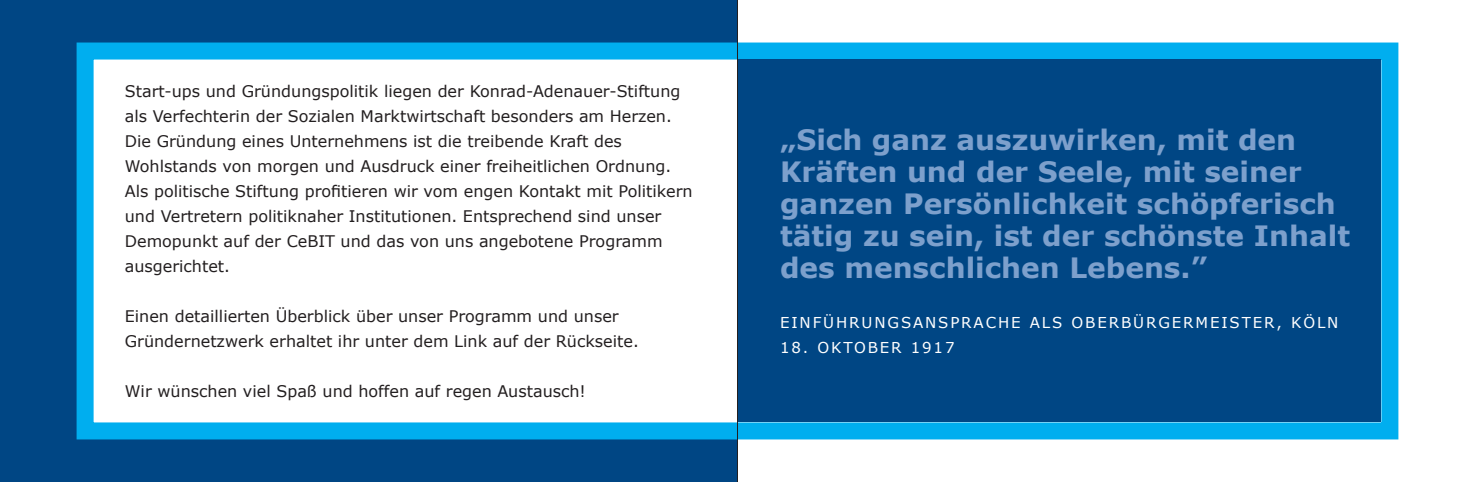
<style>
.page{position:relative;width:1475px;height:482px;background:#fff}
.page>*{position:absolute;margin:0;border:0;box-sizing:border-box;transform-origin:0 0}
.t1{font:700 28px/32px "Verdana";color:#7da0cc}
.t2{font:16px/25px "Verdana";color:#231f20}
.t3{font:15px "Verdana";letter-spacing:.125em;color:#fff}
</style>
<div class="page">
<div style="left:0;top:0;width:737px;height:482px;background:#004684"></div>
<div style="left:77px;top:43px;width:1320px;height:396px;background:#fff;border:17px solid #00aeef"></div>
<div style="left:737px;top:60px;width:643px;height:362px;background:#004684"></div>
<hr style="left:737px;top:0;width:1px;height:482px;background:#231f20">
<p class="t2" style="left:125px;top:78px;width:569px">Start-ups und Gründungspolitik liegen der Konrad-Adenauer-Stiftung als Verfechterin der Sozialen Marktwirtschaft besonders am Herzen.<br>Die Gründung eines Unternehmens ist die treibende Kraft des Wohlstands von morgen und Ausdruck einer freiheitlichen Ordnung.<br>Als politische Stiftung profitieren wir vom engen Kontakt mit Politikern und Vertretern politiknaher Institutionen. Entsprechend sind unser Demopunkt auf der CeBIT und das von uns angebotene Programm ausgerichtet.</p>
<p class="t2" style="left:125px;top:303px;width:515px">Einen detaillierten Überblick über unser Programm und unser<br>Gründernetzwerk erhaltet ihr unter dem Link auf der Rückseite.</p>
<p class="t2" style="left:125px;top:378px;width:462px">Wir wünschen viel Spaß und hoffen auf regen Austausch!</p>
<h1 class="t1" style="left:780px;top:123px;width:571px">„Sich ganz auszuwirken, mit den Kräften und der Seele, mit seiner ganzen Persönlichkeit schöpferisch tätig zu sein, ist der schönste Inhalt des menschlichen Lebens.”</h1>
<p class="t3" style="left:780px;top:313px;width:304px">Einfü hrungsansprache als Obe</p>
<p class="t3" style="left:1108px;top:313px;width:113px">rbü rgermeiste</p>
<p class="t3" style="left:1263px;top:313px;width:76px">r, Köln</p>
<p class="t3" style="left:780px;top:338px;width:87px">18. Oktober</p>
<p class="t3" style="left:910px;top:338px;width:45px">1917</p>
</div>
